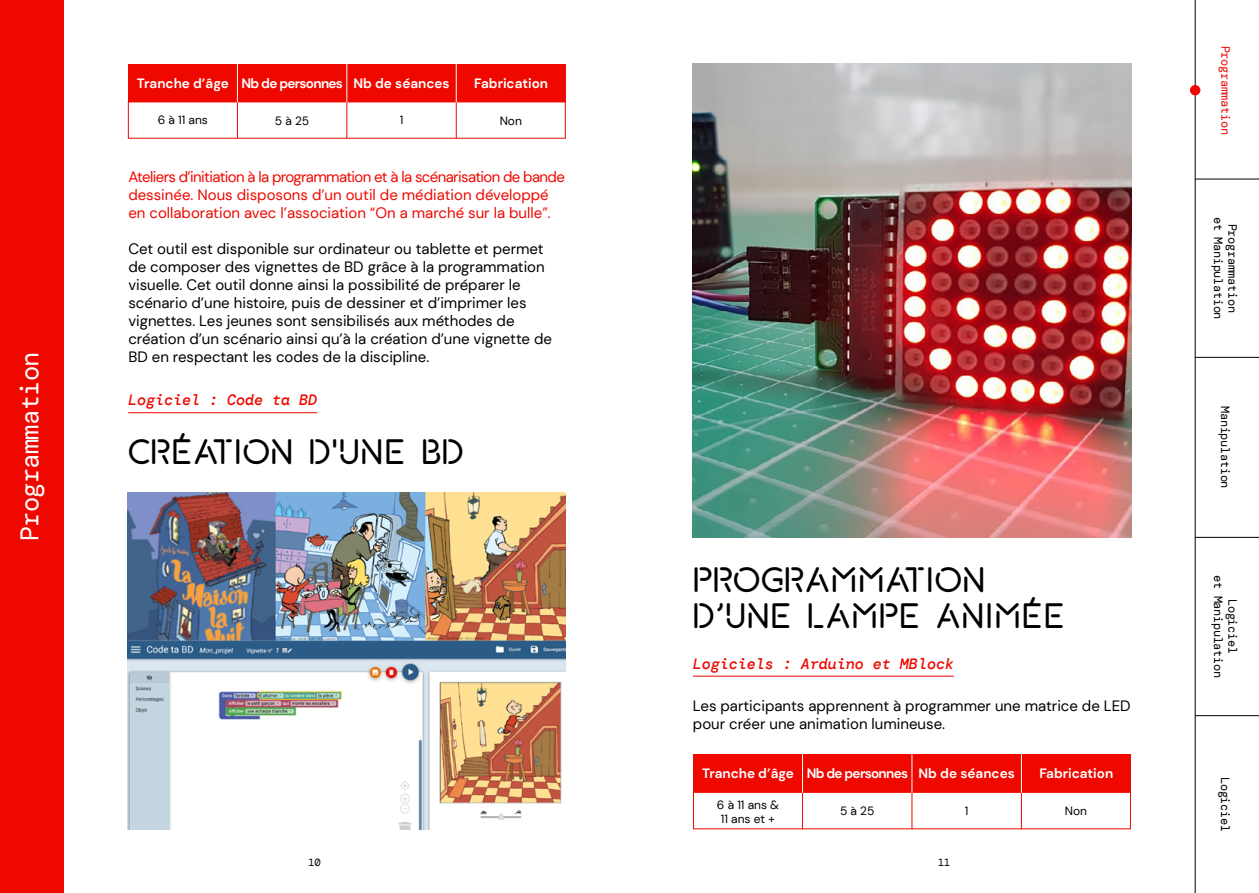
<style>
.page{position:relative;width:1259px;height:893px;background:#fff}
.page>*{position:absolute;margin:0;border:0;box-sizing:border-box;transform-origin:0 0}
.t1{font:33px/36px "Machina Neue";color:#000}
.t2{font:25.5px "DM Mono";letter-spacing:-.03em;color:#fff}
.t3{font:15px/18px "DM Sans";color:#000}
.t4{font:15px/18px "DM Sans";color:#ee0800}
.t5{font:italic 500 15px "DM Mono";color:#ee0800}
.t6{font:700 13.5px "DM Sans";color:#fff}
.t7{font:12px/14.4px "DM Mono";letter-spacing:-.03em;color:#000;text-align:center}
.t8{font:12px/14.4px "DM Sans";color:#000;text-align:center}
.t9{font:12px "DM Mono";letter-spacing:-.03em;color:#ee0800}
.t10{font:10.5px "DM Mono";color:#000}
</style>
<div class="page">
<hr style="left:1195px;top:715px;width:64px;height:1px;background:#000">
<hr style="left:1195px;top:537px;width:64px;height:1px;background:#000">
<hr style="left:1195px;top:357px;width:64px;height:1px;background:#000">
<hr style="left:1195px;top:179px;width:64px;height:1px;background:#000">
<hr style="left:1194px;top:0;width:1px;height:893px;background:#000">
<div style="left:1190px;top:85px;width:10px;height:10px;background:#ee0800;border-radius:50%"></div>
<div style="left:0;top:0;width:64px;height:893px;background:#ee0800"></div>
<hr style="left:128px;top:412px;width:189px;height:1px;background:#ee0800">
<img style="left:128px;top:492px;width:438px;height:337px">
<div style="left:128px;top:64px;width:438px;height:38px;background:#ee0800"></div>
<hr style="left:237px;top:102px;width:1px;height:37px;background:#ee0800">
<hr style="left:346px;top:102px;width:1px;height:37px;background:#ee0800">
<hr style="left:237px;top:64px;width:1px;height:38px;background:#fff">
<hr style="left:346px;top:64px;width:1px;height:38px;background:#fff">
<hr style="left:456px;top:102px;width:1px;height:37px;background:#ee0800">
<hr style="left:456px;top:64px;width:1px;height:38px;background:#fff">
<hr style="left:693px;top:676px;width:261px;height:1px;background:#ee0800">
<img style="left:693px;top:64px;width:438px;height:474px">
<div style="left:693px;top:792px;width:437px;height:37px;border:1px solid #ee0800"></div>
<div style="left:693px;top:754px;width:437px;height:38px;background:#ee0800"></div>
<hr style="left:802px;top:793px;width:1px;height:36px;background:#ee0800">
<hr style="left:911px;top:793px;width:1px;height:36px;background:#ee0800">
<hr style="left:802px;top:754px;width:1px;height:39px;background:#fff">
<hr style="left:911px;top:754px;width:1px;height:39px;background:#fff">
<hr style="left:1021px;top:793px;width:1px;height:36px;background:#ee0800">
<hr style="left:1021px;top:754px;width:1px;height:39px;background:#fff">
<h2 class="t2" style="left:14px;top:541px;width:191px;rotate:-90deg">Programmation</h2>
<p class="t6" style="left:137px;top:75px;width:314px">Tranche d’âge Nb de personnes Nb de séances</p>
<p class="t8" style="left:158px;top:113px;width:52px">6 à 11 ans</p>
<p class="t8" style="left:275px;top:113px;width:36px">5 à 25</p>
<p class="t8" style="left:400px;top:113px;width:5px">1</p>
<p class="t6" style="left:474px;top:75px;width:75px">Fabrication</p>
<p class="t8" style="left:500px;top:113px;width:24px">Non</p>
<p class="t4" style="left:128px;top:168px;width:438px">Ateliers d’initiation à la programmation et à la scénarisation de bande dessinée. Nous disposons d’un outil de médiation développé en collaboration avec l’association “On a marché sur la bulle”.</p>
<p class="t3" style="left:128px;top:240px;width:425px">Cet outil est disponible sur ordinateur ou tablette et permet de composer des vignettes de BD grâce à la programmation visuelle. Cet outil donne ainsi la possibilité de préparer le scénario d’une histoire, puis de dessiner et d’imprimer les vignettes. Les jeunes sont sensibilisés aux méthodes de création d’un scénario ainsi qu’à la création d’une vignette de BD en respectant les codes de la discipline.</p>
<p class="t5" style="left:128px;top:391px;width:191px">Logiciel : Code ta BD</p>
<h1 class="t1" style="left:128px;top:435px;width:337px">CRÉATION D'UNE BD</h1>
<h1 class="t1" style="left:692px;top:563px;width:374px">PROGRAMMATION<br>D’UNE LAMPE ANIMÉE</h1>
<p class="t5" style="left:693px;top:654px;width:263px">Logiciels : Arduino et MBlock</p>
<p class="t3" style="left:693px;top:696px;width:439px">Les participants apprennent à programmer une matrice de LED pour créer une animation lumineuse.</p>
<p class="t6" style="left:702px;top:765px;width:314px">Tranche d’âge Nb de personnes Nb de séances</p>
<p class="t8" style="left:717px;top:797px;width:64px">6 à 11 ans &amp;<br>11 ans et +</p>
<p class="t8" style="left:840px;top:803px;width:36px">5 à 25</p>
<p class="t8" style="left:965px;top:803px;width:5px">1</p>
<p class="t6" style="left:1039px;top:765px;width:75px">Fabrication</p>
<p class="t8" style="left:1064px;top:803px;width:24px">Non</p>
<p class="t10" style="left:309px;top:855px;width:14px">10</p>
<p class="t10" style="left:938px;top:855px;width:14px">11</p>
<p class="t9" style="left:1233px;top:46px;width:91px;rotate:90deg">Programmation</p>
<p class="t7" style="left:1239px;top:217px;width:104px;rotate:90deg">Programmation et Manipulation</p>
<p class="t7" style="left:1232px;top:406px;width:84px;rotate:90deg">Manipulation</p>
<p class="t7" style="left:1240px;top:575px;width:104px;rotate:90deg">Logiciel<br>et Manipulation</p>
<p class="t7" style="left:1232px;top:777px;width:57px;rotate:90deg">Logiciel</p>
</div>
